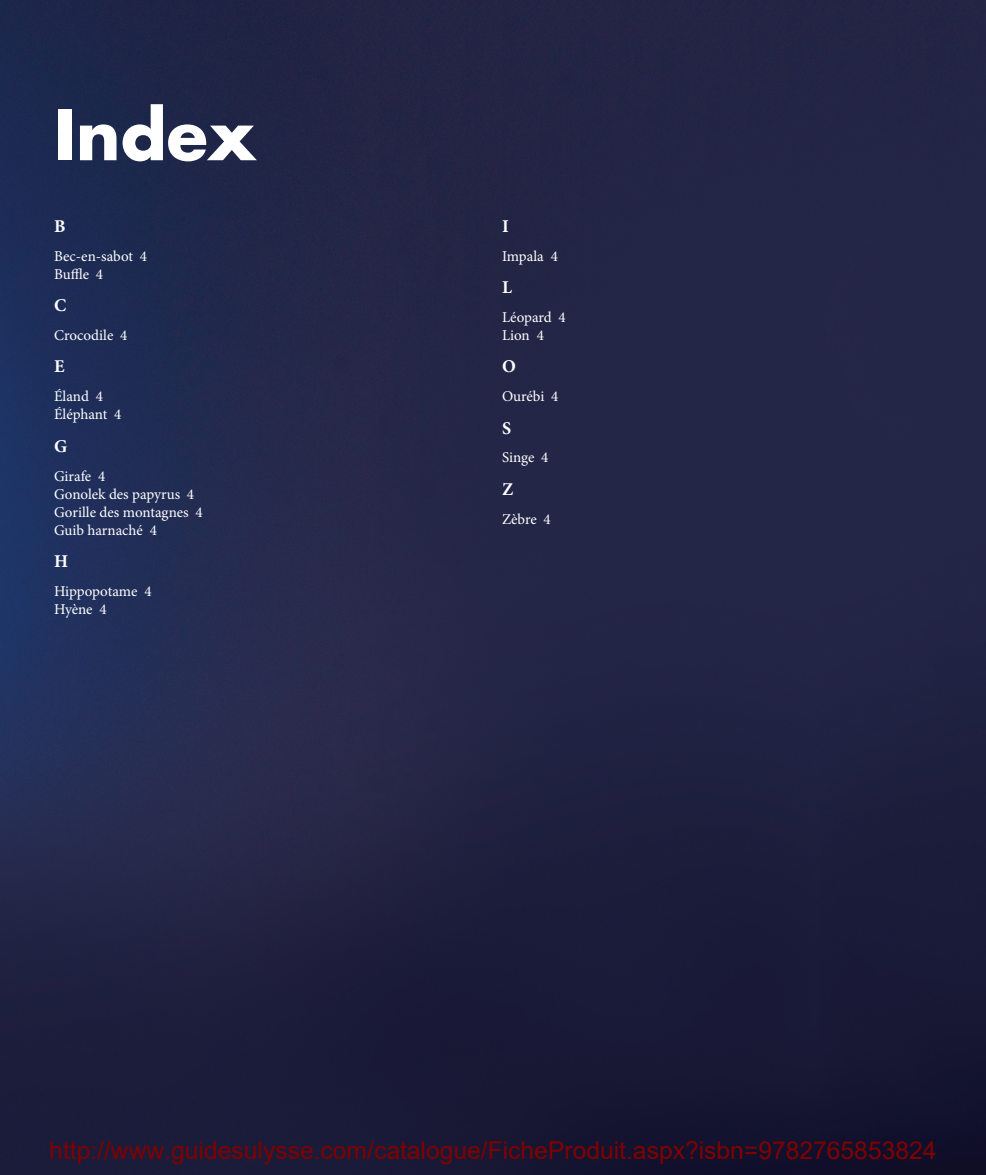
<style>
.page{position:relative;width:986px;height:1175px;background:#fff}
.page>*{position:absolute;margin:0;border:0;box-sizing:border-box;transform-origin:0 0}
.t1{font:700 67.5px "Futura Std";color:#fff}
.t2{font:24.6px "Arial";color:#800000}
.t3{font:700 18px "Minion Pro";color:#fff}
.t4{font:15px/18px "Minion Pro";letter-spacing:-.005em;color:#fff}
</style>
<div class="page">
<img style="left:0;top:0;width:986px;height:1174px">
<h1 class="t1" style="left:54px;top:90px;width:203px">Index</h1>
<p class="t3" style="left:54px;top:213px;width:13px">B</p>
<p class="t4" style="left:54px;top:247px;width:95px">Bec-en-sabot 4<br>Buffle 4</p>
<p class="t3" style="left:54px;top:293px;width:14px">C</p>
<p class="t4" style="left:54px;top:326px;width:75px">Crocodile 4</p>
<p class="t3" style="left:54px;top:354px;width:12px">E</p>
<p class="t4" style="left:54px;top:387px;width:69px">Éland 4<br>Éléphant 4</p>
<p class="t3" style="left:54px;top:433px;width:15px">G</p>
<p class="t4" style="left:54px;top:467px;width:150px">Girafe 4<br>Gonolek des papyrus 4<br>Gorille des montagnes 4<br>Guib harnaché 4</p>
<p class="t3" style="left:54px;top:548px;width:16px">H</p>
<p class="t4" style="left:54px;top:582px;width:99px">Hippopotame 4<br>Hyène 4</p>
<p class="t3" style="left:502px;top:213px;width:8px">I</p>
<p class="t4" style="left:502px;top:247px;width:57px">Impala 4</p>
<p class="t3" style="left:502px;top:275px;width:11px">L</p>
<p class="t4" style="left:502px;top:308px;width:65px">Léopard 4<br>Lion 4</p>
<p class="t3" style="left:502px;top:354px;width:15px">O</p>
<p class="t4" style="left:502px;top:387px;width:58px">Ourébi 4</p>
<p class="t3" style="left:502px;top:415px;width:11px">S</p>
<p class="t4" style="left:502px;top:449px;width:48px">Singe 4</p>
<p class="t3" style="left:502px;top:476px;width:13px">Z</p>
<p class="t4" style="left:502px;top:510px;width:50px">Zèbre 4</p>
<h2 class="t2" style="left:49px;top:1133px;width:888px">http://www.guidesulysse.com/catalogue/FicheProduit.aspx?isbn=9782765853824</h2>
</div>
